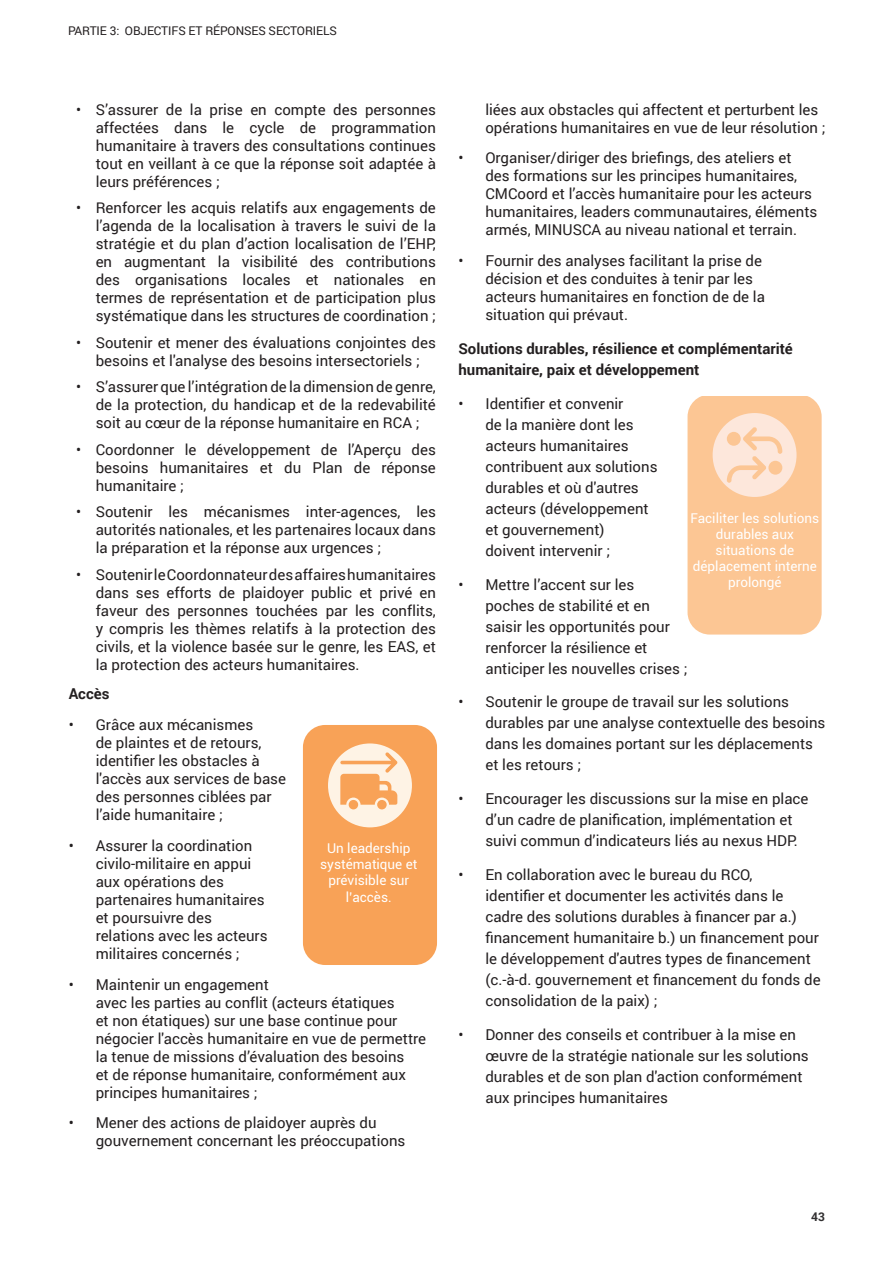
<style>
.page{position:relative;width:893px;height:1263px;background:#fff}
.page>*{position:absolute;margin:0;border:0;box-sizing:border-box;transform-origin:0 0}
.t1{font:15px/18px "Roboto";color:#231f20}
.Text_Body{font:700 15px/21px "Roboto";color:#231f20}
.t2{font:13.5px/16.2px "Roboto";color:#fff;text-align:center}
.t3{font:12px "Roboto";letter-spacing:-.01em;color:#231f20}
.t4{font:700 12px "Roboto";color:#312f30}
</style>
<div class="page">
<div style="left:303px;top:725px;width:134px;height:240px;background:#f8a257;border-radius:22px"></div>
<div style="left:328px;top:743px;width:84px;height:84px;background:#fef3e5;border-radius:50%"></div>
<svg style="left:340px;top:752px;width:57px;height:57px"></svg>
<svg style="left:687px;top:397px;width:135px;height:237px;background:#fccba0"></svg>
<p class="t3" style="left:68px;top:22px;width:270px">PARTIE 3: OBJECTIFS ET RÉPONSES SECTORIELS</p>
<p class="t1" style="left:96px;top:100px;width:342px;text-align:justify;text-indent:-20px">• S’assurer de la prise en compte des personnes affectées dans le cycle de programmation humanitaire à travers des consultations continues tout en veillant à ce que la réponse soit adaptée à leurs préférences ;</p>
<p class="t1" style="left:96px;top:198px;width:342px;text-align:justify;text-indent:-20px">• Renforcer les acquis relatifs aux engagements de l’agenda de la localisation à travers le suivi de la stratégie et du plan d’action localisation de l’EHP, en augmentant la visibilité des contributions des organisations locales et nationales en termes de représentation et de participation plus systématique dans les structures de coordination ;</p>
<p class="t1" style="left:76px;top:333px;width:361px;text-align:center">• Soutenir et mener des évaluations conjointes des besoins et l'analyse des besoins intersectoriels ;</p>
<p class="t1" style="left:96px;top:377px;width:342px;text-align:justify;text-indent:-20px">• S’assurer que l’intégration de la dimension de genre, de la protection, du handicap et de la redevabilité soit au cœur de la réponse humanitaire en RCA ;</p>
<p class="t1" style="left:96px;top:440px;width:342px;text-align:justify;text-indent:-20px">• Coordonner le développement de l’Aperçu des besoins humanitaires et du Plan de réponse humanitaire ;</p>
<p class="t1" style="left:96px;top:502px;width:342px;text-align:justify;text-indent:-20px">• Soutenir les mécanismes inter-agences, les autorités nationales, et les partenaires locaux dans la préparation et la réponse aux urgences ;</p>
<p class="t1" style="left:96px;top:565px;width:342px;text-align:justify;text-indent:-20px">• Soutenir le Coordonnateur des affaires humanitaires dans ses efforts de plaidoyer public et privé en faveur des personnes touchées par les conflits, y compris les thèmes relatifs à la protection des civils, et la violence basée sur le genre, les EAS, et la protection des acteurs humanitaires.</p>
<p class="Text_Body" style="left:69px;top:683px;width:42px">Accès</p>
<p class="t1" style="left:96px;top:715px;width:192px;text-indent:-27px">• Grâce aux mécanismes<br>de plaintes et de retours, identifier les obstacles à l'accès aux services de base des personnes ciblées par l’aide humanitaire ;</p>
<p class="t1" style="left:96px;top:836px;width:173px;text-indent:-27px">• Assurer la coordination civilo-militaire en appui aux opérations des partenaires humanitaires et poursuivre des relations avec les acteurs militaires concernés ;</p>
<p class="t1" style="left:96px;top:975px;width:332px;text-indent:-27px">• Maintenir un engagement<br>avec les parties au conflit (acteurs étatiques<br>et non étatiques) sur une base continue pour négocier l'accès humanitaire en vue de permettre la tenue de missions d’évaluation des besoins<br>et de réponse humanitaire, conformément aux principes humanitaires ;</p>
<p class="t1" style="left:96px;top:1113px;width:311px;text-indent:-27px">• Mener des actions de plaidoyer auprès du gouvernement concernant les préoccupations</p>
<p class="t2" style="left:320px;top:840px;width:99px">Un leadership systématique et prévisible sur l’accès.</p>
<p class="t1" style="left:485px;top:100px;width:342px">liées aux obstacles qui affectent et perturbent les opérations humanitaires en vue de leur résolution ;</p>
<p class="t1" style="left:485px;top:149px;width:333px;text-indent:-27px">• Organiser/diriger des briefings, des ateliers et des formations sur les principes humanitaires, CMCoord et l’accès humanitaire pour les acteurs humanitaires, leaders communautaires, éléments armés, MINUSCA au niveau national et terrain.</p>
<p class="t1" style="left:485px;top:251px;width:281px;text-indent:-27px">• Fournir des analyses facilitant la prise de décision et des conduites à tenir par les acteurs humanitaires en fonction de de la situation qui prévaut.</p>
<p class="Text_Body" style="left:458px;top:338px;width:336px">Solutions durables, résilience et complémentarité humanitaire, paix et développement</p>
<p class="t1" style="left:485px;top:392px;width:174px;line-height:21px;text-indent:-27px">• Identifier et convenir<br>de la manière dont les acteurs humanitaires contribuent aux solutions durables et où d'autres acteurs (développement et gouvernement) doivent intervenir ;</p>
<p class="t1" style="left:485px;top:573px;width:204px;line-height:21px;text-indent:-27px">• Mettre l’accent sur les<br>poches de stabilité et en saisir les opportunités pour renforcer la résilience et anticiper les nouvelles crises ;</p>
<p class="t1" style="left:485px;top:691px;width:342px;line-height:21px;text-indent:-27px">• Soutenir le groupe de travail sur les solutions durables par une analyse contextuelle des besoins dans les domaines portant sur les déplacements et les retours ;</p>
<p class="t1" style="left:485px;top:788px;width:325px;line-height:21px;text-indent:-27px">• Encourager les discussions sur la mise en place d’un cadre de planification, implémentation et suivi commun d’indicateurs liés au nexus HDP.</p>
<p class="t1" style="left:485px;top:863px;width:337px;line-height:21px;text-indent:-27px">• En collaboration avec le bureau du RCO,<br>identifier et documenter les activités dans le cadre des solutions durables à financer par a.) financement humanitaire b.) un financement pour le développement d'autres types de financement (c.-à-d. gouvernement et financement du fonds de consolidation de la paix) ;</p>
<p class="t1" style="left:485px;top:1023px;width:325px;line-height:21px;text-indent:-27px">• Donner des conseils et contribuer à la mise en œuvre de la stratégie nationale sur les solutions durables et de son plan d'action conformément aux principes humanitaires</p>
<p class="t2" style="left:691px;top:509px;width:130px">Faciliter les solutions durables aux situations de déplacement interne prolongé</p>
<p class="t4" style="left:811px;top:1208px;width:15px">43</p>
</div>
